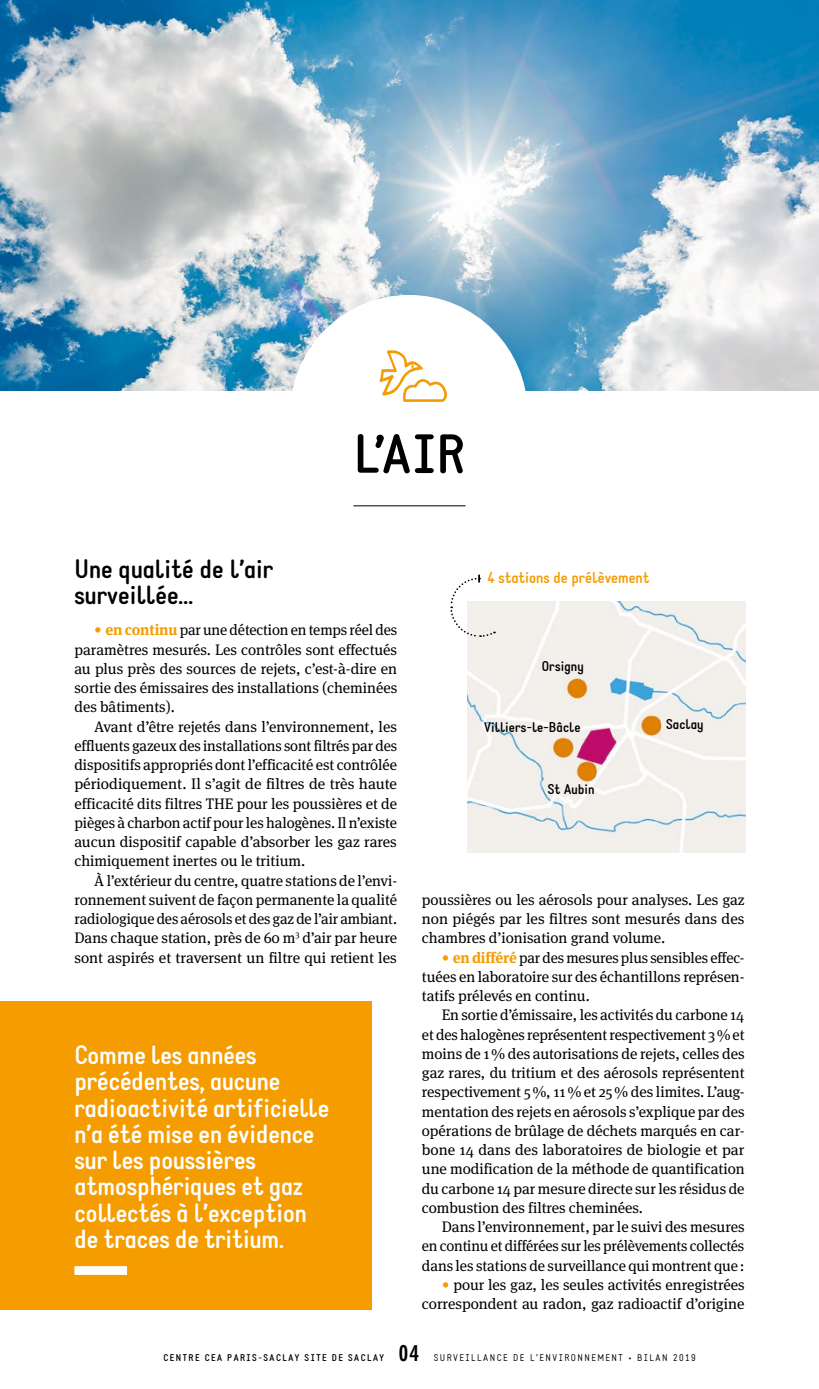
<style>
.page{position:relative;width:819px;height:1389px;background:#fff}
.page>*{position:absolute;margin:0;border:0;box-sizing:border-box;transform-origin:0 0}
.t1{font:700 54.25px "Static";color:#000}
.t2{font:700 26.25px/26.2px "Static";letter-spacing:-.01em;color:#fff}
.t3{font:700 26.25px/26.2px "Static";letter-spacing:-.01em;color:#000}
.t4{font:700 condensed 21.88px "News Gothic BT";color:#000}
.t5{font:700 15.75px "Static";letter-spacing:-.01em;color:#f59c00}
.t6{font:15.22px/19.2px "Meta Serif";color:#000;text-align:justify}
.t7{font:700 14px "Static";color:#000}
.t8{font:9.62px "Static";letter-spacing:.15em;color:#000}
.t9{font:700 9.62px "Static";letter-spacing:.15em;color:#000}
.s1{color:#f59c00}
.s2{font-weight:700;color:#f59c00}
</style>
<div class="page">
<img style="left:0;top:0;width:819px;height:390px">
<div style="left:290px;top:295px;width:237px;height:237px;background:#fff;border-radius:50%"></div>
<svg style="left:379px;top:350px;width:68px;height:52px"></svg>
<hr style="left:353px;top:506px;width:112px;height:1px;background:#000">
<div style="left:0;top:1001px;width:371px;height:308px;background:#f59c00"></div>
<img style="left:467px;top:601px;width:278px;height:252px">
<svg style="left:450px;top:575px;width:45px;height:63px"></svg>
<div style="left:74px;top:1266px;width:53px;height:9px;background:#fff"></div>
<h1 class="t1" style="left:354px;top:421px;width:112px">L’AIR</h1>
<h2 class="t3" style="left:74px;top:556px;width:200px">Une qualité de l’air surveillée...</h2>
<p class="t6" style="left:74px;top:620px;width:324px;text-indent:20px"><span class="s1">•</span> <span class="s2">en continu</span> par une détection en temps réel des paramètres mesurés. Les contrôles sont effectués au plus près des sources de rejets, c’est-à-dire en sortie des émissaires des installations (cheminées des bâtiments).</p>
<p class="t6" style="left:74px;top:716px;width:324px;text-indent:20px">Avant d’être rejetés dans l’environnement, les effluents gazeux des installations sont filtrés par des dispositifs appropriés dont l’efficacité est contrôlée périodiquement. Il s’agit de filtres de très haute efficacité dits filtres THE pour les poussières et de pièges à charbon actif pour les halogènes. Il n’existe aucun dispositif capable d’absorber les gaz rares chimiquement inertes ou le tritium.</p>
<p class="t6" style="left:74px;top:870px;width:324px;text-indent:20px">À l’extérieur du centre, quatre stations de l’envi&shy;ronnement suivent de façon permanente la qualité radiologique des aérosols et des gaz de l’air ambiant.<br>Dans chaque station, près de 60 m<sup>3</sup> d’air par heure sont aspirés et traversent un filtre qui retient les</p>
<h2 class="t2" style="left:74px;top:1042px;width:256px">Comme les années précédentes, aucune radioactivité artificielle n’a été mise en évidence sur les poussières atmosphériques et gaz collectés à l’exception de traces de tritium.</h2>
<p class="t5" style="left:487px;top:568px;width:164px">4 stations de prélèvement</p>
<p class="t7" style="left:541px;top:657px;width:44px">Orsigny</p>
<p class="t7" style="left:484px;top:719px;width:98px">Villiers-le-Bâcle</p>
<p class="t7" style="left:548px;top:781px;width:48px">St Aubin</p>
<p class="t7" style="left:666px;top:715px;width:39px">Saclay</p>
<p class="t6" style="left:422px;top:890px;width:324px">poussières ou les aérosols pour analyses. Les gaz non piégés par les filtres sont mesurés dans des chambres d’ionisation grand volume.</p>
<p class="t6" style="left:422px;top:947px;width:324px;text-indent:20px"><span class="s1">•</span> <span class="s2">en différé</span> par des mesures plus sensibles effec&shy;tuées en laboratoire sur des échantillons représen&shy;tatifs prélevés en continu.</p>
<p class="t6" style="left:422px;top:1005px;width:324px;text-indent:20px">En sortie d’émissaire, les activités du carbone 14 et des halogènes représentent respectivement 3% et moins de 1% des autorisations de rejets, celles des gaz rares, du tritium et des aérosols représentent respectivement 5%, 11% et 25% des limites. L’aug&shy;mentation des rejets en aérosols s’explique par des opérations de brûlage de déchets marqués en car&shy;bone 14 dans des laboratoires de biologie et par une modification de la méthode de quantification du carbone 14 par mesure directe sur les résidus de combustion des filtres cheminées.</p>
<p class="t6" style="left:422px;top:1217px;width:324px;text-indent:20px">Dans l’environnement, par le suivi des mesures en continu et différées sur les prélèvements collectés dans les stations de surveillance qui montrent que:</p>
<p class="t6" style="left:422px;top:1275px;width:324px;text-align:right"><span class="s1">•</span> pour les gaz, les seules activités enregistrées correspondent au radon, gaz radioactif d’origine</p>
<p class="t9" style="left:163px;top:1352px;width:222px">CENTRE CEA PARIS-SACLAY SITE DE SACLAY</p>
<h3 class="t4" style="left:399px;top:1339px;width:21px">04</h3>
<p class="t8" style="left:434px;top:1352px;width:263px">SURVEILLANCE DE L’ENVIRONNEMENT • BILAN 2019</p>
</div>
